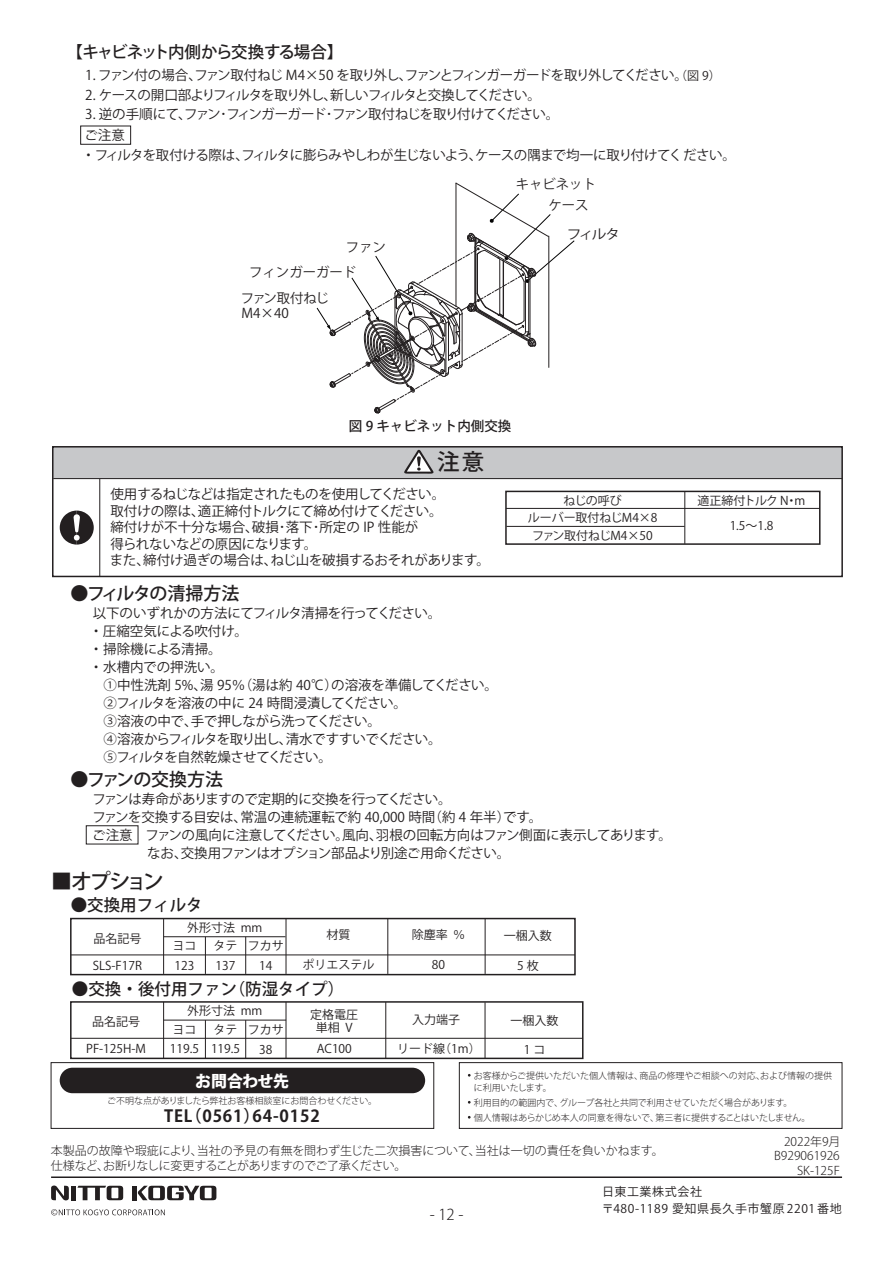
<style>
.page{position:relative;width:893px;height:1263px;background:#fff}
.page>*{position:absolute;margin:0;border:0;box-sizing:border-box;transform-origin:0 0}
.t1{font:500 22.5px "Koz Go Pro";color:#231f20}
.t2{font:500 21px "Koz Go Pro";letter-spacing:-.155em;color:#231f20}
.t3{font:500 18px "Koz Go Pro";letter-spacing:-.045em;color:#231f20}
.t4{font:500 18px "Koz Go Pro";letter-spacing:-.01em;color:#231f20}
.t5{font:500 16.5px "Koz Go Pro";color:#231f20}
.t6{font:500 16.5px "Koz Go Pro";letter-spacing:-.08em;color:#231f20}
.t7{font:700 16.5px "Koz Go Pro";letter-spacing:.05em;color:#231f20}
.t8{font:800 15.9px "Koz Go Pro";letter-spacing:-.03em;color:#fff}
.t9{font:300 15px "Koz Go Pro";color:#231f20}
.t10{font:13.5px/18px "Koz Go Pro";letter-spacing:-.03em;color:#231f20}
.t11{font:13.5px/18px "Koz Go Pro";color:#231f20}
.t12{font:13.5px "Koz Go Pro";letter-spacing:-.1em;color:#231f20}
.t13{font:13.5px "Koz Go Pro";letter-spacing:-.05em;color:#231f20}
.t14{font:13.5px "Koz Go Pro";letter-spacing:-.08em;color:#231f20}
.t15{font:500 13.5px "Koz Go Pro";color:#231f20}
.t16{font:13.35px/15px "Koz Go Pro";color:#231f20}
.t17{font:13.35px "Koz Go Pro";color:#231f20;scale:1.1 1}
.t18{font:12px/19.5px "Koz Go Pro";color:#231f20}
.t19{font:300 12px/14.4px "Koz Go Pro";color:#231f20;text-align:right}
.t20{font:12px/16.5px "Koz Go Pro";letter-spacing:.05em;color:#231f20}
.t21{font:12px/25.5px "Koz Go Pro";letter-spacing:-.035em;color:#231f20;text-align:center}
.t22{font:300 9px/12px "Koz Go Pro";color:#231f20}
.s1{font-size:12px}
</style>
<div class="page">
<div style="left:86px;top:825px;width:52px;height:19px;border:1px solid #231f20"></div>
<div style="left:70px;top:918px;width:506px;height:57px;border:2px solid #231f20"></div>
<hr style="left:71px;top:954px;width:504px;height:1px;background:#231f20">
<hr style="left:164px;top:936px;width:121px;height:1px;background:#231f20">
<hr style="left:485px;top:918px;width:1px;height:56px;background:#231f20">
<hr style="left:388px;top:918px;width:1px;height:56px;background:#231f20">
<hr style="left:286px;top:918px;width:1px;height:56px;background:#231f20">
<hr style="left:245px;top:937px;width:1px;height:37px;background:#231f20">
<hr style="left:205px;top:937px;width:1px;height:37px;background:#231f20">
<hr style="left:163px;top:918px;width:1px;height:56px;background:#231f20">
<div style="left:70px;top:1001px;width:513px;height:58px;border:2px solid #231f20"></div>
<hr style="left:71px;top:1038px;width:512px;height:1px;background:#231f20">
<hr style="left:164px;top:1020px;width:122px;height:1px;background:#231f20">
<hr style="left:485px;top:1002px;width:1px;height:56px;background:#231f20">
<hr style="left:385px;top:1002px;width:1px;height:56px;background:#231f20">
<hr style="left:286px;top:1002px;width:1px;height:56px;background:#231f20">
<hr style="left:245px;top:1020px;width:1px;height:38px;background:#231f20">
<hr style="left:205px;top:1020px;width:1px;height:38px;background:#231f20">
<hr style="left:163px;top:1002px;width:1px;height:56px;background:#231f20">
<svg style="left:316px;top:183px;width:259px;height:230px"></svg>
<div style="left:71px;top:1186px;width:5px;height:14px;background:#231f20"></div>
<svg style="left:77px;top:1186px;width:46px;height:14px"></svg>
<div style="left:132px;top:1186px;width:5px;height:14px;background:#231f20"></div>
<svg style="left:51px;top:1185px;width:18px;height:15px"></svg>
<svg style="left:138px;top:1186px;width:78px;height:14px"></svg>
<hr style="left:51px;top:1176px;width:791px;height:2px;background:#231f20">
<svg style="left:51px;top:1209px;width:114px;height:6px"></svg>
<div style="left:459px;top:1062px;width:383px;height:66px;border:1px solid #231f20"></div>
<div style="left:60px;top:1068px;width:365px;height:25px;background:#231f20;border-radius:13px"></div>
<div style="left:51px;top:1062px;width:383px;height:66px;border:1px solid #231f20"></div>
<hr style="left:100px;top:479px;width:1px;height:97px;background:#231f20">
<div style="left:53px;top:447px;width:789px;height:32px;background:#c7c8ca"></div>
<svg style="left:404px;top:450px;width:30px;height:24px"></svg>
<hr style="left:53px;top:478px;width:789px;height:1px;background:#231f20">
<div style="left:52px;top:446px;width:791px;height:131px;border:2px solid #231f20"></div>
<div style="left:505px;top:491px;width:315px;height:54px;border:2px solid #231f20"></div>
<hr style="left:506px;top:508px;width:314px;height:1px;background:#231f20">
<hr style="left:684px;top:492px;width:1px;height:52px;background:#231f20">
<hr style="left:506px;top:526px;width:179px;height:1px;background:#231f20">
<svg style="left:60px;top:511px;width:34px;height:34px"></svg>
<p class="t6" style="left:66px;top:41px;width:278px">【キャビネット内側から交換する場合】</p>
<p class="t12" style="left:85px;top:66px;width:637px">1. ファン付の場合、ファン取付ねじ M4×50 を取り外し、ファンとフィンガーガードを取り外してください。<span class="s1">（図 9）</span></p>
<p class="t14" style="left:85px;top:86px;width:457px">2. ケースの開口部よりフィルタを取り外し、新しいフィルタと交換してください。</p>
<p class="t10" style="left:84px;top:104px;width:476px;line-height:21px">3. 逆の手順にて、ファン･フィンガーガード･ファン取付ねじを取り付けてください。ご注意</p>
<p class="t13" style="left:82px;top:146px;width:655px">・フィルタを取付ける際は、フィルタに膨らみやしわが生じないよう、ケースの隅まで均一に取り付けてく ださい。</p>
<p class="t16" style="left:516px;top:177px;width:82px">キャビネット</p>
<p class="t16" style="left:249px;top:234px;width:138px;line-height:25.5px;text-indent:97px">ファンフィンガーガード</p>
<p class="t16" style="left:241px;top:291px;width:89px">ファン取付ねじ<br>M4×40</p>
<p class="t16" style="left:548px;top:198px;width:42px">ケース</p>
<p class="t17" style="left:567px;top:225px;width:50px">フィルタ</p>
<p class="t15" style="left:349px;top:417px;width:164px">図 9 キャビネット内側交換</p>
<h1 class="t1" style="left:437px;top:448px;width:49px">注意</h1>
<p class="t10" style="left:110px;top:486px;width:381px;line-height:16.5px">使用するねじなどは指定されたものを使用してください。<br>取付けの際は、適正締付トルクにて締め付けてください。<br>締付けが不十分な場合、破損･落下･所定の IP 性能が<br>得られないなどの原因になります。<br>また、締付け過ぎの場合は、ねじ山を破損するおそれがあります。</p>
<p class="t18" style="left:528px;top:492px;width:131px;line-height:17.4px;text-align:center">ねじの呼び<br>ルーバー取付ねじM4×8ファン取付ねじM4×50</p>
<p class="t21" style="left:698px;top:488px;width:109px">適正締付トルク N・m<br>1.5～1.8</p>
<h3 class="t3" style="left:71px;top:582px;width:170px">●フィルタの清掃方法</h3>
<p class="t11" style="left:90px;top:605px;width:353px">以下のいずれかの方法にてフィルタ清掃を行ってください。・ 圧縮空気による吹付け。<br>・掃除機による清掃。<br>・水槽内での押洗い。</p>
<p class="t10" style="left:104px;top:677px;width:396px">①中性洗剤 5%、湯 95％（湯は約 40℃）の溶液を準備してください。<br>②フィルタを溶液の中に 24 時間浸漬してください。<br>③溶液の中で、手で押しながら洗ってください。<br>④溶液からフィルタを取り出し、清水ですすいでください。<br>⑤フィルタを自然乾燥させてください。</p>
<h3 class="t4" style="left:71px;top:768px;width:154px">●ファンの交換方法</h3>
<p class="t10" style="left:92px;top:791px;width:581px">ファンは寿命がありますので定期的に交換を行ってください。<br>ファンを交換する目安は、常温の連続運転で約 40,000 時間（約 4 年半）です。<br>ご注意　ファンの風向に注意してください。風向、羽根の回転方向はファン側面に表示してあります。　　　　なお、交換用ファンはオプション部品より別途ご用命ください。</p>
<h2 class="t2" style="left:51px;top:867px;width:114px">■オプション</h2>
<p class="t5" style="left:71px;top:895px;width:133px">●交換用フィルタ</p>
<p class="t18" style="left:93px;top:929px;width:49px">品名記号</p>
<p class="t18" style="left:93px;top:956px;width:51px">SLS-F17R</p>
<p class="t18" style="left:173px;top:919px;width:91px;line-height:18.1px;text-indent:15px">外形寸法 mmヨコ</p>
<p class="t18" style="left:175px;top:956px;width:21px">123</p>
<p class="t18" style="left:326px;top:925px;width:25px">材質</p>
<p class="t18" style="left:302px;top:955px;width:73px">ポリエステル</p>
<p class="t18" style="left:412px;top:925px;width:55px">除塵率 ％</p>
<p class="t18" style="left:432px;top:955px;width:15px">80</p>
<p class="t18" style="left:504px;top:926px;width:49px">一梱入数</p>
<p class="t18" style="left:517px;top:956px;width:23px">5枚</p>
<p class="t18" style="left:214px;top:936px;width:25px">タテ<br>137</p>
<p class="t18" style="left:248px;top:936px;width:37px;text-align:center">フカサ<br>14</p>
<p class="t5" style="left:72px;top:979px;width:274px">●交換・後付用ファン（防湿タイプ）</p>
<p class="t18" style="left:92px;top:1012px;width:49px">品名記号</p>
<p class="t18" style="left:86px;top:1039px;width:61px">PF-125H-M</p>
<p class="t18" style="left:187px;top:1001px;width:77px">外形寸法 mm</p>
<p class="t18" style="left:170px;top:1020px;width:31px">ヨコ<br>119.5</p>
<p class="t18" style="left:211px;top:1020px;width:31px">タテ<br>119.5</p>
<p class="t18" style="left:248px;top:1020px;width:37px;text-align:center">フカサ<br>38</p>
<p class="t18" style="left:310px;top:1008px;width:49px;line-height:13.5px;text-align:center">定格電圧単相 V</p>
<p class="t18" style="left:317px;top:1039px;width:37px">AC100</p>
<p class="t8" style="left:195px;top:1070px;width:95px">お問合わせ先</p>
<p class="t7" style="left:164px;top:1105px;width:157px">TEL（0561）64-0152</p>
<p class="t22" style="left:107px;top:1095px;width:272px">ご不明な点がありましたら弊社お客様相談室にお問合わせください。</p>
<p class="t18" style="left:412px;top:1010px;width:49px">入力端子</p>
<p class="t18" style="left:397px;top:1039px;width:85px">リード線（1m）</p>
<p class="t18" style="left:511px;top:1011px;width:49px">一梱入数</p>
<p class="t18" style="left:524px;top:1040px;width:23px">1コ</p>
<p class="t22" style="left:474px;top:1069px;width:360px">お客様からご提供いただいた個人情報は、商品の修理やご相談への対応、および情報の提供に利用いたします。</p>
<p class="t22" style="left:474px;top:1095px;width:338px;line-height:15px">利用目的の範囲内で、グループ各社と共同で利用させていただく場合があります。<br>個人情報はあらかじめ本人の同意を得ないで、第三者に提供することはいたしません。</p>
<p class="t19" style="left:51px;top:1143px;width:614px;text-align:left">本製品の故障や瑕疵により、当社の予見の有無を問わず生じた二次損害について、当社は一切の責任を負いかねます。仕様など、お断りなしに変更することがありますのでご了承ください。</p>
<p class="t19" style="left:774px;top:1134px;width:68px">2022年9月<br>B929061926<br>SK-125F</p>
<p class="t9" style="left:430px;top:1205px;width:35px">- 12 -</p>
<p class="t20" style="left:602px;top:1184px;width:242px">日東工業株式会社<br>〒480-1189 愛知県長久手市蟹原 2201 番地</p>
</div>
